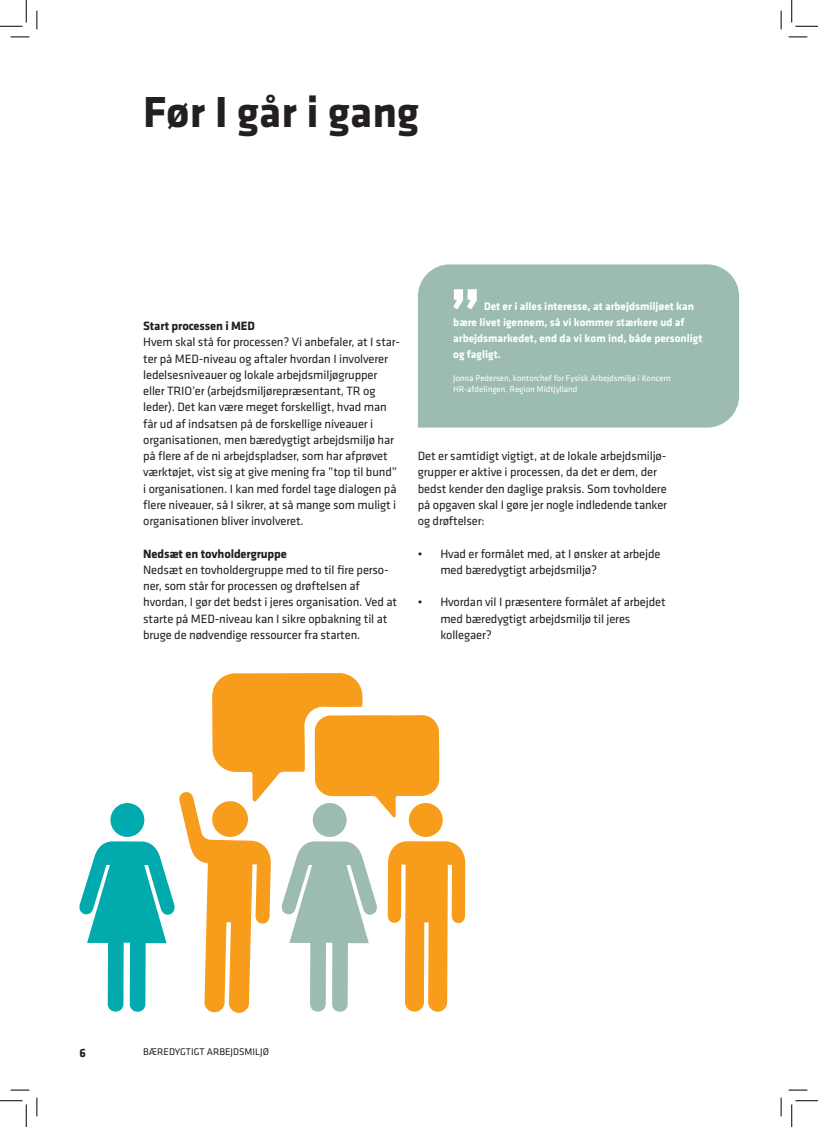
<style>
.page{position:relative;width:818px;height:1127px;background:#fff}
.page>*{position:absolute;margin:0;border:0;box-sizing:border-box;transform-origin:0 0}
.overskrift{font:700 45px "Klavika";color:#231f20}
.Brødtekst{font:12.5px/16.2px "Klavika";letter-spacing:-.01em;color:#231f20}
.Brødtekst-2{font:700 12.5px "Klavika";letter-spacing:-.01em;color:#231f20}
.Faktaboks_hvid-brød{font:700 11.25px/16.2px "Klavika";color:#fff}
.t1{font:10px "Klavika";color:#231f20}
.Faktaboks_hvid-kilde{font:8.75px/11.2px "Klavika";color:#fff}
</style>
<div class="page">
<div style="left:418px;top:264px;width:321px;height:163px;background:#9cbbb2"></div>
<svg style="left:79px;top:673px;width:386px;height:340px"></svg>
<svg style="left:453px;top:289px;width:24px;height:20px"></svg>
<svg style="left:11px;top:36px;width:18px;height:2px"></svg>
<svg style="left:788px;top:36px;width:19px;height:2px"></svg>
<svg style="left:11px;top:1089px;width:18px;height:1px"></svg>
<svg style="left:788px;top:1089px;width:19px;height:1px"></svg>
<svg style="left:36px;top:11px;width:2px;height:18px"></svg>
<svg style="left:36px;top:1097px;width:2px;height:18px"></svg>
<svg style="left:780px;top:11px;width:2px;height:18px"></svg>
<svg style="left:780px;top:1097px;width:2px;height:18px"></svg>
<svg style="left:0;top:0;width:27px;height:27px"></svg>
<svg style="left:0;top:1100px;width:27px;height:26px"></svg>
<svg style="left:791px;top:0;width:27px;height:27px"></svg>
<svg style="left:791px;top:1100px;width:27px;height:26px"></svg>
<p class="overskrift" style="left:143px;top:88px;width:277px">Før I går i gang</p>
<p class="Brødtekst-2" style="left:143px;top:319px;width:113px">Start processen i MED</p>
<p class="Brødtekst" style="left:143px;top:334px;width:258px">Hvem skal stå for processen? Vi anbefaler, at I star&shy;ter på MED-niveau og aftaler hvordan I involverer ledelsesniveauer og lokale arbejdsmiljøgrupper eller TRIO’er (arbejdsmiljørepræsentant, TR og leder). Det kan være meget forskelligt, hvad man får ud af indsatsen på de forskellige niveauer i organisationen, men bæredygtigt arbejdsmiljø har på flere af de ni arbejdspladser, som har afprøvet værktøjet, vist sig at give mening fra ”top til bund” i organisationen. I kan med fordel tage dialogen på flere niveauer, så I sikrer, at så mange som muligt i organisationen bliver involveret.</p>
<p class="Brødtekst-2" style="left:143px;top:546px;width:145px">Nedsæt en tovholdergruppe</p>
<p class="Brødtekst" style="left:143px;top:561px;width:255px">Nedsæt en tovholdergruppe med to til fire perso&shy;ner, som står for processen og drøftelsen af hvordan, I gør det bedst i jeres organisation. Ved at starte på MED-niveau kan I sikre opbakning til at bruge de nødvendige ressourcer fra starten.</p>
<p class="Faktaboks_hvid-brød" style="left:453px;top:298px;width:251px;text-indent:31px">Det er i alles interesse, at arbejdsmiljøet kan bære livet igennem, så vi kommer stærkere ud af arbejdsmarkedet, end da vi kom ind, både personligt og fagligt.</p>
<p class="Faktaboks_hvid-kilde" style="left:453px;top:372px;width:219px">Jonna Pedersen, kontorchef for Fysisk Arbejdsmiljø i Koncern<br>HR-afdelingen, Region Midtjylland</p>
<p class="Brødtekst" style="left:418px;top:448px;width:251px">Det er samtidigt vigtigt, at de lokale arbejdsmiljø&shy;grupper er aktive i processen, da det er dem, der bedst kender den daglige praksis. Som tovholdere på opgaven skal I gøre jer nogle indledende tanker og drøftelser:</p>
<p class="Brødtekst" style="left:440px;top:545px;width:222px;text-indent:-22px">• Hvad er formålet med, at I ønsker at arbejde med bæredygtigt arbejdsmiljø?</p>
<p class="Brødtekst" style="left:440px;top:594px;width:227px;text-indent:-22px">• Hvordan vil I præsentere formålet af arbejdet med bæredygtigt arbejdsmiljø til jeres kollegaer?</p>
<p class="Brødtekst-2" style="left:79px;top:1045px;width:8px">6</p>
<p class="t1" style="left:143px;top:1045px;width:127px">BÆREDYGTIGT ARBEJDSMILJØ</p>
</div>
